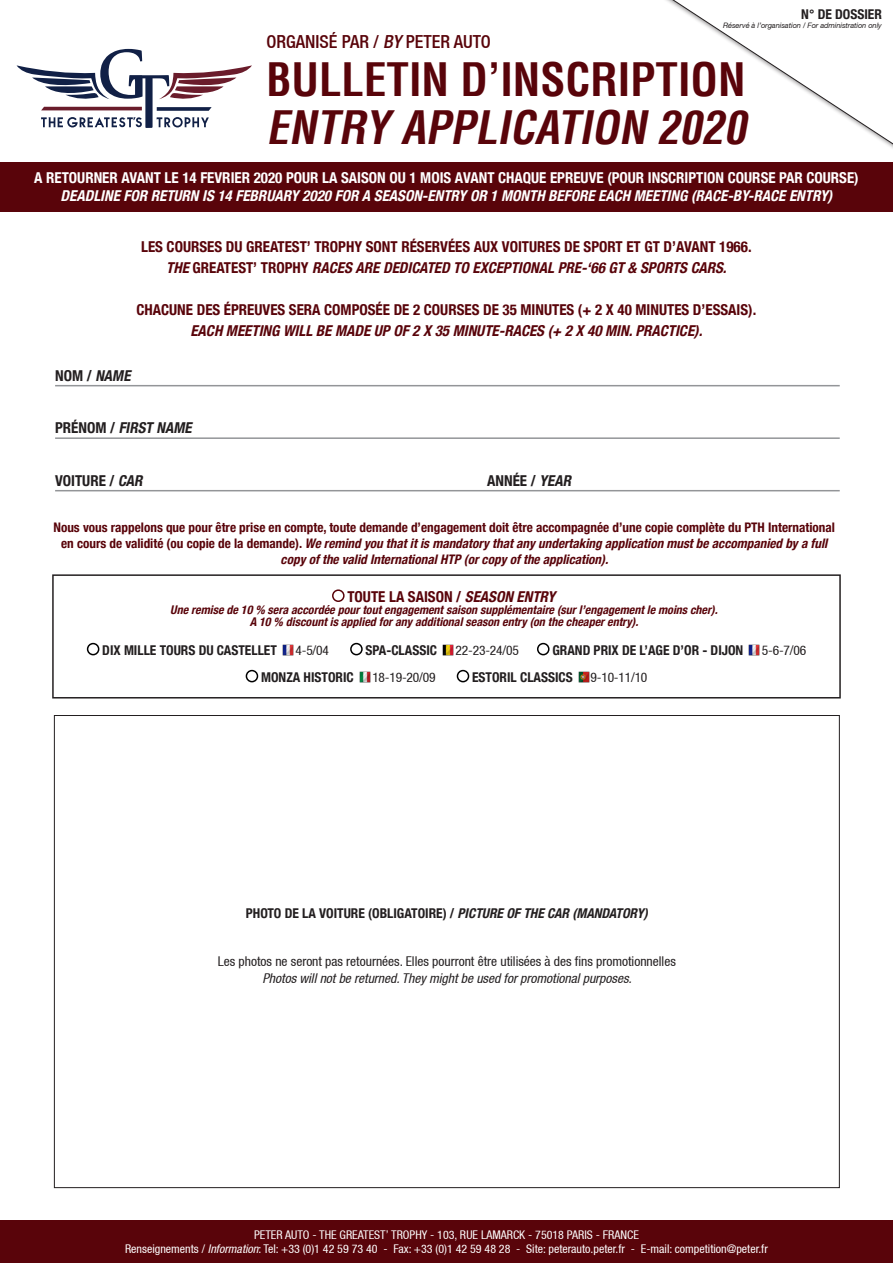
<style>
.page{position:relative;width:893px;height:1263px;background:#fff}
.page>*{position:absolute;margin:0;border:0;box-sizing:border-box;transform-origin:0 0}
.t1{font:700 condensed 45px "Helvetica";color:#59040a}
.t2{font:italic 700 condensed 45px "Helvetica";color:#59040a}
.t3{font:500 condensed 18px "Helvetica 67";color:#59040a}
.PUCE_etoile{font:700 condensed 15px "Helvetica 77";color:#59040a}
.PUCE_etoile-2{font:italic 700 condensed 15px "Helvetica 77";color:#59040a}
.t4{font:700 condensed 15px "Helvetica 77";color:#fff}
.t5{font:italic 700 condensed 15px "Helvetica 77";color:#fff}
.Filet_paragraphe{font:700 condensed 15px "Helvetica 77";color:#231f20}
.Filet_paragraphe-2{font:italic 700 condensed 15px "Helvetica 77";color:#231f20}
.t6{font:700 condensed 13.5px "Helvetica 77";color:#231f20}
.t7{font:condensed 13.5px "Helvetica 57";color:#231f20}
.t8{font:italic condensed 13.5px "Helvetica 57";color:#231f20}
.t9{font:700 condensed 13.2px/15.9px "Helvetica 77";color:#59040a;text-align:center}
.t10{font:condensed 12px "Helvetica 57";color:#fff}
.t11{font:italic 700 condensed 12px "Helvetica 77";color:#59040a}
.t12{font:italic 7.5px "Helvetica 56";letter-spacing:-.01em;color:#231f20}
.s1{font-style:italic}
.s2{font-style:normal}
</style>
<div class="page">
<div style="left:0;top:162px;width:893px;height:50px;background:#59040a"></div>
<div style="left:0;top:1220px;width:893px;height:43px;background:#59040a"></div>
<hr style="left:55px;top:385px;width:785px;height:1px;background:#939598">
<hr style="left:55px;top:437px;width:785px;height:2px;background:#939598">
<hr style="left:55px;top:490px;width:785px;height:1px;background:#939598">
<div style="left:641px;top:0;width:252px;height:166px;background:#231f20;opacity:.5"></div>
<svg style="left:641px;top:0;width:252px;height:158px"></svg>
<svg style="left:17px;top:49px;width:235px;height:79px"></svg>
<div style="left:52px;top:574px;width:789px;height:124px;border:2px solid #231f20"></div>
<div style="left:332px;top:589px;width:13px;height:13px;border:2px solid #59040a;border-radius:50%"></div>
<div style="left:87px;top:643px;width:12px;height:12px;border:2px solid #000;border-radius:50%"></div>
<svg style="left:282px;top:644px;width:11px;height:11px"></svg>
<div style="left:350px;top:643px;width:13px;height:12px;border:2px solid #000;border-radius:50%"></div>
<svg style="left:442px;top:644px;width:11px;height:11px"></svg>
<div style="left:537px;top:643px;width:12px;height:12px;border:2px solid #000;border-radius:50%"></div>
<svg style="left:749px;top:644px;width:11px;height:11px"></svg>
<div style="left:246px;top:670px;width:12px;height:12px;border:2px solid #000;border-radius:50%"></div>
<svg style="left:359px;top:671px;width:11px;height:11px"></svg>
<div style="left:457px;top:670px;width:12px;height:12px;border:2px solid #000;border-radius:50%"></div>
<svg style="left:578px;top:671px;width:11px;height:11px"></svg>
<p class="t3" style="left:267px;top:31px;width:226px">ORGANISÉ PAR / <span class="s1">BY</span> PETER AUTO</p>
<p class="t6" style="left:801px;top:6px;width:82px">N° DE DOSSIER</p>
<p class="t12" style="left:723px;top:21px;width:160px">Réservé à l’organisation / For administration only</p>
<p class="t1" style="left:267px;top:52px;width:480px">BULLETIN D’INSCRIPTION</p>
<p class="t2" style="left:267px;top:100px;width:491px">ENTRY APPLICATION 2020</p>
<p class="t4" style="left:34px;top:169px;width:826px">A RETOURNER AVANT LE 14 FEVRIER 2020 POUR LA SAISON OU 1 MOIS AVANT CHAQUE EPREUVE (POUR INSCRIPTION COURSE PAR COURSE)</p>
<p class="t5" style="left:61px;top:187px;width:773px">DEADLINE FOR RETURN IS 14 FEBRUARY 2020 FOR A SEASON-ENTRY OR 1 MONTH BEFORE EACH MEETING (RACE-BY-RACE ENTRY)</p>
<p class="PUCE_etoile" style="left:141px;top:238px;width:612px">LES COURSES DU GREATEST’ TROPHY SONT RÉSERVÉES AUX VOITURES DE SPORT ET GT D’AVANT 1966.</p>
<p class="PUCE_etoile-2" style="left:166px;top:259px;width:562px">THE <span class="s2">GREATEST’ TROPHY</span> RACES ARE DEDICATED TO EXCEPTIONAL PRE-‘66 GT &amp; SPORTS CARS.</p>
<p class="PUCE_etoile" style="left:136px;top:301px;width:621px">CHACUNE DES ÉPREUVES SERA COMPOSÉE DE 2 COURSES DE 35 MINUTES (+ 2 X 40 MINUTES D’ESSAIS).</p>
<p class="PUCE_etoile-2" style="left:190px;top:322px;width:513px">EACH MEETING WILL BE MADE UP OF 2 X 35 MINUTE-RACES (+ 2 X 40 MIN. PRACTICE).</p>
<p class="Filet_paragraphe" style="left:55px;top:366px;width:80px">N O M / <span class="s1">NAME</span></p>
<p class="Filet_paragraphe-2" style="left:55px;top:419px;width:141px"><span class="s2">P R É N O M /</span> FIRST NAME</p>
<p class="Filet_paragraphe" style="left:55px;top:471px;width:92px">VOITURE / <span class="s1">CAR</span></p>
<p class="Filet_paragraphe" style="left:487px;top:471px;width:88px">ANNÉE / <span class="s1">YEAR</span></p>
<p class="t9" style="left:53px;top:519px;width:783px">Nous vous rappelons que pour être prise en compte, toute demande d’engagement doit être accompagnée d’une copie complète du PTH International en cours de validité (ou copie de la demande). <span class="s1">We remind you that it is mandatory that any undertaking application must be accompanied by a full copy of the valid International HTP (or copy of the application).</span></p>
<p class="PUCE_etoile" style="left:347px;top:588px;width:209px">TOUTE LA SAISON / <span class="s1">SEASON ENTRY</span></p>
<p class="t11" style="left:170px;top:602px;width:549px">Une remise de 10 % sera accordée pour tout engagement saison supplémentaire (sur l’engagement le moins cher).</p>
<p class="t11" style="left:250px;top:614px;width:390px">A 10 % discount is applied for any additional season entry (on the cheaper entry).</p>
<p class="t6" style="left:102px;top:642px;width:176px">DIX MILLE TOURS DU CASTELLET</p>
<p class="t7" style="left:295px;top:643px;width:35px">4-5/04</p>
<p class="t6" style="left:366px;top:642px;width:73px">SPA-CLASSIC</p>
<p class="t7" style="left:456px;top:643px;width:65px">22-23-24/05</p>
<p class="t6" style="left:552px;top:642px;width:192px">GRAND PRIX DE L’AGE D’OR - DIJON</p>
<p class="t7" style="left:762px;top:643px;width:46px">5-6-7/06</p>
<p class="t6" style="left:261px;top:669px;width:94px">MONZA HISTORIC</p>
<p class="t7" style="left:372px;top:670px;width:65px">18-19-20/09</p>
<p class="t6" style="left:472px;top:669px;width:102px">ESTORIL CLASSICS</p>
<p class="t7" style="left:590px;top:670px;width:58px">9-10-11/10</p>
<p class="t6" style="left:246px;top:905px;width:404px">PHOTO DE LA VOITURE (OBLIGATOIRE) / <span class="s1">PICTURE OF THE CAR (MANDATORY)</span></p>
<p class="t7" style="left:218px;top:954px;width:459px">Les photos ne seront pas retournées. Elles pourront être utilisées à des fins promotionnelles</p>
<p class="t8" style="left:262px;top:970px;width:371px">Photos will not be returned. They might be used for promotional purposes.</p>
<p class="t10" style="left:254px;top:1227px;width:386px">PETER AUTO - THE GREATEST’ TROPHY - 103, RUE LAMARCK - 75018 PARIS - FRANCE</p>
<p class="t10" style="left:125px;top:1242px;width:644px">Renseignements / <span class="s1">Information</span>: Tel: +33 (0)1 42 59 73 40 - Fax: +33 (0)1 42 59 48 28 - Site: peterauto.peter.fr - E-mail: competition@peter.fr</p>
</div>
